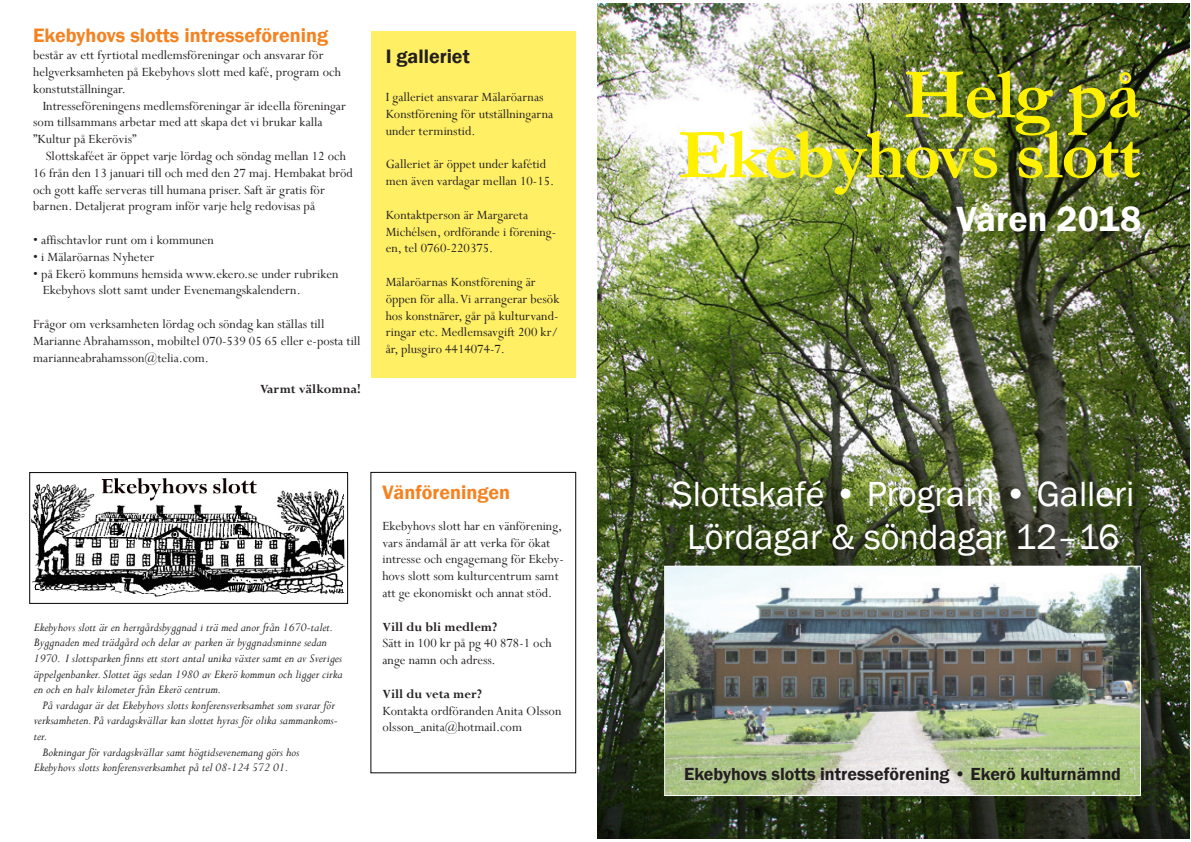
<style>
.page{position:relative;width:1191px;height:842px;background:#fff}
.page>*{position:absolute;margin:0;border:0;box-sizing:border-box;transform-origin:0 0}
.t1{font:700 72px "Garamond";letter-spacing:-.02em;color:#fff101}
.t2{font:36px "Franklin Gothic";color:#fff}
.t3{font:600 36px "Franklin Gothic";color:#fff}
.t4{font:600 20px "Franklin Gothic";color:#f58220}
.t5{font:600 20px "Franklin Gothic";color:#231f20}
.t6{font:600 18px "Franklin Gothic";color:#231f20}
.t7{font:14px/16.8px "Perpetua";color:#231f20}
.t8{font:700 14px "Perpetua";color:#231f20}
.t9{font:italic 13px/15.6px "Perpetua";color:#231f20}
</style>
<div class="page">
<img style="left:597px;top:4px;width:592px;height:834px">
<img style="left:666px;top:568px;width:473px;height:226px">
<div style="left:664px;top:566px;width:477px;height:230px;border:1px solid #fff"></div>
<div style="left:370px;top:472px;width:206px;height:301px;background:#fff;border:1px solid #040503"></div>
<div style="left:371px;top:31px;width:205px;height:346px;background:#ffef64"></div>
<img style="left:31px;top:478px;width:314px;height:119px">
<div style="left:29px;top:472px;width:319px;height:132px;border:1px solid #040503"></div>
<p class="t4" style="left:33px;top:23px;width:296px">Ekebyhovs slotts intresseförening</p>
<p class="t7" style="left:33px;top:46px;width:292px">består av ett fyrtiotal medlemsföreningar och ansvarar för</p>
<p class="t7" style="left:33px;top:63px;width:309px">helgverksamheten på Ekebyhovs slott med kafé, program och konstutställningar.</p>
<p class="t7" style="left:33px;top:97px;width:314px;text-indent:9px">Intresseföreningens medlemsföreningar är ideella föreningar som tillsammans arbetar med att skapa det vi brukar kalla</p>
<p class="t7" style="left:33px;top:130px;width:105px">”Kultur på Ekerövis”</p>
<p class="t7" style="left:33px;top:147px;width:321px;text-indent:13px">Slottskaféet är öppet varje lördag och söndag mellan 12 och<br>16 från den 13 januari till och med den 27 maj. Hembakat bröd och gott kaffe serveras till humana priser. Saft är gratis för</p>
<p class="t7" style="left:33px;top:198px;width:283px">barnen. Detaljerat program inför varje helg redovisas på</p>
<p class="t7" style="left:33px;top:231px;width:182px">• affischtavlor runt om i kommunen</p>
<p class="t7" style="left:33px;top:248px;width:123px">• i Mälaröarnas Nyheter</p>
<p class="t7" style="left:33px;top:265px;width:307px">• på Ekerö kommuns hemsida www.ekero.se under rubriken</p>
<p class="t7" style="left:43px;top:282px;width:260px">Ekebyhovs slott samt under Evenemangskalendern.</p>
<p class="t7" style="left:33px;top:315px;width:293px">Frågor om verksamheten lördag och söndag kan ställas till</p>
<p class="t7" style="left:33px;top:332px;width:329px">Marianne Abrahamsson, mobiltel 070-539 05 65 eller e-posta till marianneabrahamsson@telia.com.</p>
<p class="t8" style="left:260px;top:380px;width:102px">Varmt välkomna!</p>
<p class="t5" style="left:386px;top:44px;width:85px">I galleriet</p>
<p class="t7" style="left:386px;top:88px;width:169px">I galleriet ansvarar Mälaröarnas<br>Konstförening för utställningarna under terminstid.</p>
<p class="t7" style="left:386px;top:156px;width:170px">Galleriet är öppet under kafétid men även vardagar mellan 10-15.</p>
<p class="t7" style="left:386px;top:206px;width:144px">Kontaktperson är Margareta</p>
<p class="t7" style="left:386px;top:223px;width:172px">Michélsen, ordförande i förening&shy;en, tel 0760-220375.</p>
<p class="t7" style="left:386px;top:273px;width:151px">Mälaröarnas Konstförening är</p>
<p class="t7" style="left:386px;top:290px;width:175px;text-align:justify">öppen för alla. Vi arrangerar besök hos konstnärer, går på kulturvand&shy;ringar etc. Medlemsavgift 200 kr/ år, plusgiro 4414074-7.</p>
<p class="t9" style="left:34px;top:619px;width:301px">Ekebyhovs slott är en herrgårdsbyggnad i trä med anor från 1670-talet.</p>
<p class="t9" style="left:34px;top:634px;width:310px">Byggnaden med trädgård och delar av parken är byggnadsminne sedan 1970. I slottsparken finns ett stort antal unika växter samt en av Sveriges äppelgenbanker. Slottet ägs sedan 1980 av Ekerö kommun och ligger cirka en och en halv kilometer från Ekerö centrum.</p>
<p class="t9" style="left:34px;top:697px;width:306px;text-indent:9px">På vardagar är det Ekebyhovs slotts konferensverksamhet som svarar för verksamheten. På vardagskvällar kan slottet hyras för olika sammankoms&shy;ter.</p>
<p class="t9" style="left:43px;top:744px;width:258px">Bokningar för vardagskvällar samt högtidsevenemang görs hos</p>
<p class="t9" style="left:34px;top:759px;width:256px">Ekebyhovs slotts konferensverksamhet på tel 08-124 572 01.</p>
<p class="t4" style="left:382px;top:480px;width:129px">Vänföreningen</p>
<p class="t7" style="left:382px;top:517px;width:183px">Ekebyhovs slott har en vänförening, vars ändamål är att verka för ökat intresse och engagemang för Ekeby&shy;hovs slott som kulturcentrum samt att ge ekonomiskt och annat stöd.</p>
<p class="t8" style="left:382px;top:618px;width:116px">Vill du bli medlem?</p>
<p class="t7" style="left:382px;top:635px;width:170px">Sätt in 100 kr på pg 40 878-1 och ange namn och adress.</p>
<p class="t8" style="left:382px;top:685px;width:101px">Vill du veta mer?</p>
<p class="t7" style="left:382px;top:702px;width:180px">Kontakta ordföranden Anita Olsson olsson_anita@hotmail.com</p>
<p class="t1" style="left:903px;top:46px;width:239px">Helg på</p>
<p class="t1" style="left:679px;top:106px;width:463px">Ekebyhovs slott</p>
<p class="t3" style="left:956px;top:197px;width:186px">Våren 2018</p>
<p class="t2" style="left:672px;top:471px;width:464px">Slottskafé • Program • Galleri</p>
<p class="t2" style="left:687px;top:514px;width:433px">Lördagar &amp; söndagar 12–16</p>
<p class="t6" style="left:684px;top:763px;width:438px">Ekebyhovs slotts intresseförening • Ekerö kulturnämnd</p>
</div>
